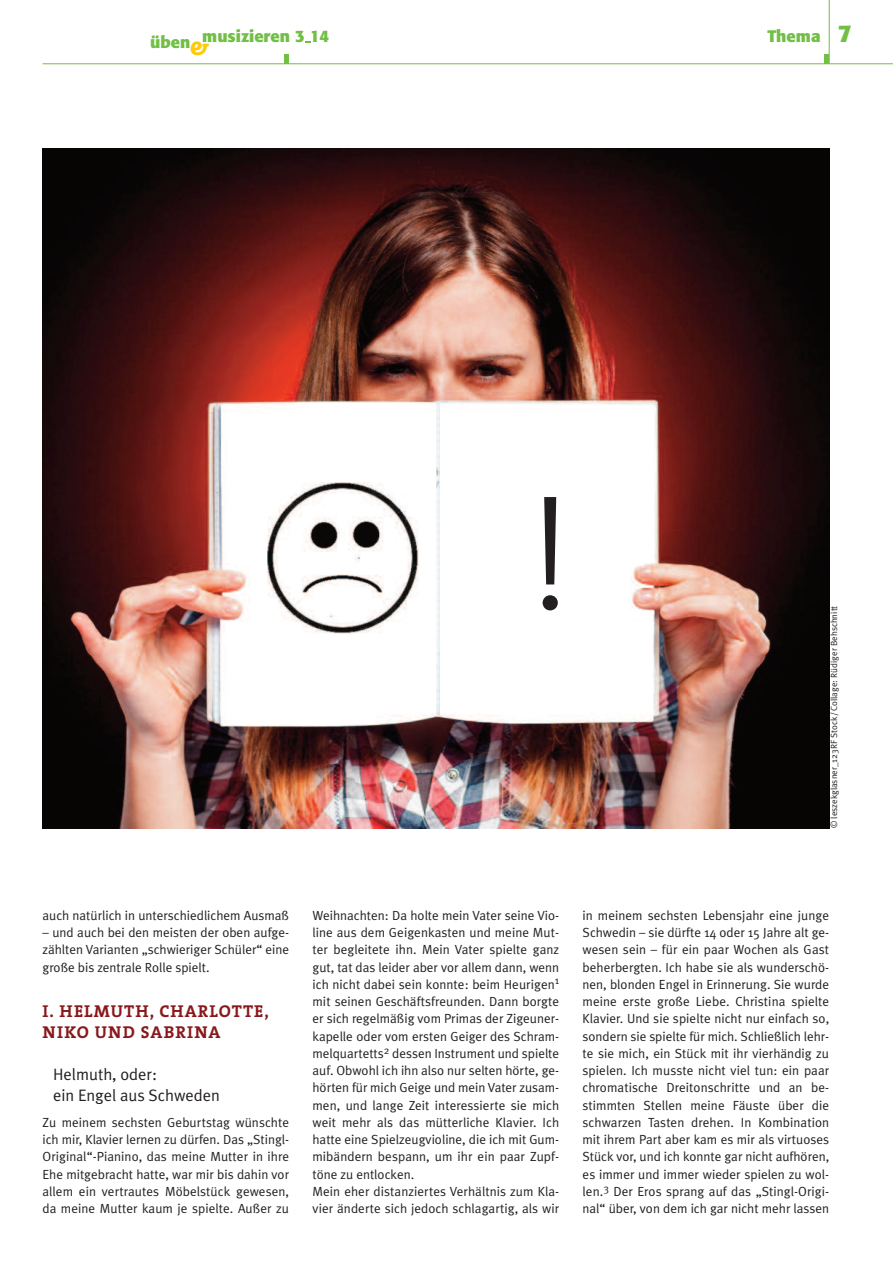
<style>
.page{position:relative;width:893px;height:1263px;background:#fff}
.page>*{position:absolute;margin:0;border:0;box-sizing:border-box;transform-origin:0 0}
.t1{font:300 160.2px "The Serif";color:#231f20}
.t2{font:italic 900 21px "Fago Co";color:#feca0a}
.t3{font:700 17.25px/21px "The Serif";letter-spacing:.06em;color:#88181b}
.t4{font:16.5px/21px "Meta Plus Normal";color:#231f20}
.t5{font:700 16.5px "Formata";color:#71bf44}
.t6{font:13.2px/17.2px "Meta Plus Normal";color:#231f20;text-align:justify}
.t7{font:9px "Meta Plus Normal";color:#231f20}
.s1{font-size:24px}
</style>
<div class="page">
<hr style="left:43px;top:63px;width:850px;height:1px;background:#71bf44">
<hr style="left:829px;top:0;width:1px;height:64px;background:#71bf44">
<div style="left:824px;top:54px;width:5px;height:10px;background:#71bf44"></div>
<div style="left:284px;top:54px;width:5px;height:10px;background:#71bf44"></div>
<img style="left:43px;top:149px;width:786px;height:679px">
<img style="left:437px;top:403px;width:3px;height:314px">
<img style="left:268px;top:483px;width:150px;height:153px">
<p class="t5" style="left:202px;top:29px;width:128px">musizieren 3 14</p>
<p class="t5" style="left:150px;top:35px;width:42px">üben</p>
<h2 class="t2" style="left:189px;top:39px;width:20px">&amp;</h2>
<p class="t5" style="left:767px;top:29px;width:86px">Thema <span class="s1">7</span></p>
<h1 class="t1" style="left:526px;top:501px;width:49px">!</h1>
<p class="t7" style="left:829px;top:828px;width:224px;rotate:-90deg">© leszekglasner_123RF Stock/Collage: Rüdiger Behschnitt</p>
<p class="t6" style="left:43px;top:907px;width:248px">auch natürlich in unterschiedlichem Ausmaß</p>
<p class="t6" style="left:43px;top:924px;width:248px">– und auch bei den meisten der oben aufge&shy;zählten Varianten „schwieriger Schüler“ eine große bis zentrale Rolle spielt.</p>
<h3 class="t3" style="left:43px;top:1003px;width:228px">I. HELMUTH, CHARLOTTE,<br>NIKO UND SABRINA</h3>
<p class="t4" style="left:53px;top:1064px;width:168px">Helmuth, oder:<br>ein Engel aus Schweden</p>
<p class="t6" style="left:43px;top:1114px;width:248px">Zu meinem sechsten Geburtstag wünschte ich mir, Klavier lernen zu dürfen. Das „Stingl-Original“-Pianino, das meine Mutter in ihre Ehe mitgebracht hatte, war mir bis dahin vor allem ein vertrautes Möbelstück gewesen, da meine Mutter kaum je spielte. Außer zu</p>
<p class="t6" style="left:312px;top:907px;width:248px;text-align:left">Weihnachten: Da holte mein Vater seine Vio&shy;line aus dem Geigenkasten und meine Mut&shy;ter begleitete ihn. Mein Vater spielte ganz gut, tat das leider aber vor allem dann, wenn ich nicht dabei sein konnte: beim Heurigen<sup>1 </sup>mit seinen Geschäftsfreunden. Dann borgte er sich regelmäßig vom Primas der Zigeuner&shy;kapelle oder vom ersten Geiger des Schram&shy;melquartetts<sup>2</sup> dessen Instrument und spielte auf. Obwohl ich ihn also nur selten hörte, ge&shy;hörten für mich Geige und mein Vater zusam&shy;men, und lange Zeit interessierte sie mich weit mehr als das mütterliche Klavier. Ich hatte eine Spielzeugvioline, die ich mit Gum&shy;mibändern bespann, um ihr ein paar Zupf&shy;töne zu entlocken.<br>Mein eher distanziertes Verhältnis zum Kla&shy;vier änderte sich jedoch schlagartig, als wir</p>
<p class="t6" style="left:583px;top:907px;width:248px">in meinem sechsten Lebensjahr eine junge Schwedin – sie dürfte 14 oder 15 Jahre alt ge&shy;wesen sein – für ein paar Wochen als Gast beherbergten. Ich habe sie als wunderschö&shy;nen, blonden Engel in Erinnerung. Sie wurde meine erste große Liebe. Christina spielte Klavier. Und sie spielte nicht nur einfach so, sondern sie spielte für mich. Schließlich lehr&shy;te sie mich, ein Stück mit ihr vierhändig zu spielen. Ich musste nicht viel tun: ein paar chromatische Dreitonschritte und an be&shy;stimmten Stellen meine Fäuste über die schwarzen Tasten drehen. In Kombination mit ihrem Part aber kam es mir als virtuoses Stück vor, und ich konnte gar nicht aufhören, es immer und immer wieder spielen zu wol&shy;len.<sup>3</sup> Der Eros sprang auf das „Stingl-Origi&shy;nal“ über, von dem ich gar nicht mehr lassen</p>
</div>
